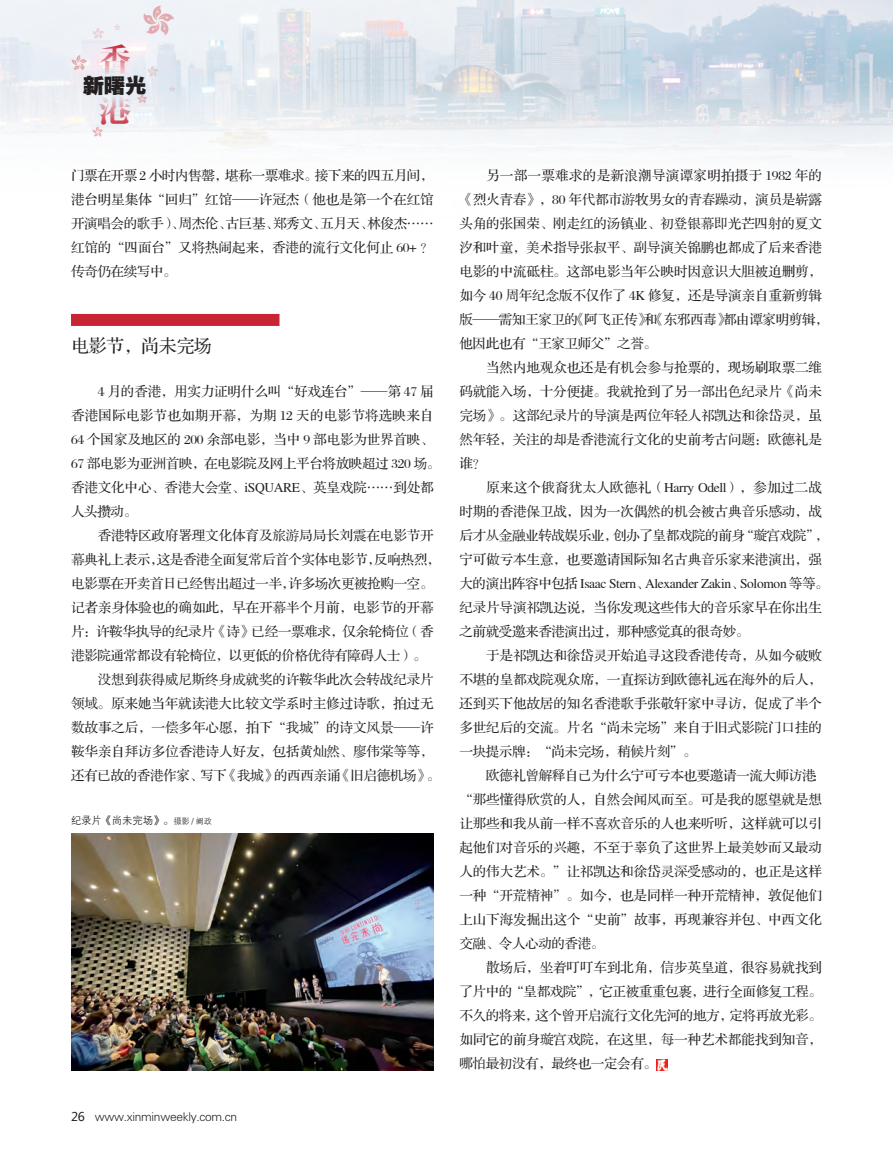
<style>
.page{position:relative;width:893px;height:1157px;background:#fff}
.page>*{position:absolute;margin:0;border:0;box-sizing:border-box;transform-origin:0 0}
.t1{font:32.25px/50.4px "FZFYSJW GB1 0";color:#c82434}
.t2{font:21.6px "FZYDTHJW GB1 0";color:#231f20}
.t3{font:18px "FZS3 K GBK1 0";letter-spacing:-.025em;color:#231f20}
.t4{font:13.5px/24px "FZS3 JW GB1 0";letter-spacing:-.005em;color:#231f20;text-align:justify}
.t5{font:13.5px "FZS3 JW GB1 0";letter-spacing:-.025em;color:#231f20}
.t6{font:13.5px "FZS3 JW GB1 0";letter-spacing:.02em;color:#231f20}
.t7{font:13.5px "FZS3 JW GB1 0";letter-spacing:.025em;color:#231f20}
.t8{font:12px "FZXH1 JW GB1 0";letter-spacing:-.025em;color:#231f20}
.t9{font:10.5px "FZZDXJW GB1 0";letter-spacing:-.025em;color:#231f20}
.s1{font-family:"FZXH1 JW GB1 0";font-size:8.25px}
.s2{font-family:"Microsoft Ya Hei"}
</style>
<div class="page">
<img style="left:0;top:0;width:893px;height:159px">
<img style="left:71px;top:54px;width:17px;height:17px">
<svg style="left:138px;top:94px;width:9px;height:10px"></svg>
<svg style="left:93px;top:126px;width:10px;height:11px"></svg>
<svg style="left:147px;top:66px;width:12px;height:11px"></svg>
<svg style="left:93px;top:28px;width:11px;height:11px"></svg>
<svg style="left:170px;top:86px;width:5px;height:6px"></svg>
<svg style="left:114px;top:25px;width:6px;height:5px"></svg>
<img style="left:142px;top:4px;width:33px;height:34px">
<div style="left:71px;top:314px;width:208px;height:12px;background:#c82434"></div>
<svg style="left:657px;top:1059px;width:11px;height:11px"></svg>
<img style="left:71px;top:833px;width:363px;height:238px">
<h1 class="t1" style="left:98px;top:37px;width:34px">香港</h1>
<h2 class="t2" style="left:83px;top:74px;width:65px">新曙光</h2>
<p class="t4" style="left:71px;top:164px;width:364px">门票在开票 2 小时内售罄，堪称一票难求。接下来的四五月间，港台明星集体“回归”红馆——许冠杰（他也是第一个在红馆开演唱会的歌手）、周杰伦、古巨基、郑秀文、五月天、林俊杰……红馆的“四面台”又将热闹起来，香港的流行文化何止 60+ ？传奇仍在续写中。</p>
<p class="t3" style="left:71px;top:336px;width:142px">电影节，尚未完场</p>
<p class="t4" style="left:98px;top:380px;width:337px">4 月的香港，用实力证明什么叫“好戏连台”——第 47 届</p>
<p class="t6" style="left:71px;top:408px;width:364px">香港国际电影节也如期开幕，为期 12 天的电影节将选映来自</p>
<p class="t4" style="left:71px;top:428px;width:364px">64 个国家及地区的 200 余部电影，当中 9 部电影为世界首映、</p>
<p class="t5" style="left:71px;top:456px;width:371px">67 部电影为亚洲首映，在电影院及网上平台将放映超过 320 场。</p>
<p class="t4" style="left:71px;top:476px;width:364px">香港文化中心、香港大会堂、iSQUARE、英皇戏院……到处都</p>
<p class="t4" style="left:71px;top:500px;width:68px">人头攒动。</p>
<p class="t4" style="left:98px;top:524px;width:337px">香港特区政府署理文化体育及旅游局局长刘震在电影节开</p>
<p class="t5" style="left:71px;top:552px;width:371px">幕典礼上表示，这是香港全面复常后首个实体电影节，反响热烈，</p>
<p class="t5" style="left:71px;top:576px;width:364px">电影票在开卖首日已经售出超过一半，许多场次更被抢购一空。</p>
<p class="t4" style="left:71px;top:596px;width:364px">记者亲身体验也的确如此，早在开幕半个月前，电影节的开幕</p>
<p class="t5" style="left:71px;top:624px;width:364px">片：许鞍华执导的纪录片《诗》已经一票难求，仅余轮椅位（香</p>
<p class="t5" style="left:71px;top:648px;width:357px">港影院通常都设有轮椅位，以更低的价格优待有障碍人士）。</p>
<p class="t4" style="left:98px;top:668px;width:337px">没想到获得威尼斯终身成就奖的许鞍华此次会转战纪录片</p>
<p class="t4" style="left:71px;top:692px;width:364px">领域。原来她当年就读港大比较文学系时主修过诗歌，拍过无</p>
<p class="t4" style="left:71px;top:716px;width:364px">数故事之后，一偿多年心愿，拍下“我城”的诗文风景——许</p>
<p class="t4" style="left:71px;top:740px;width:364px">鞍华亲自拜访多位香港诗人好友，包括黄灿然、廖伟棠等等，</p>
<p class="t5" style="left:71px;top:768px;width:371px">还有已故的香港作家、写下《我城》的西西亲诵《旧启德机场》。</p>
<p class="t9" style="left:71px;top:815px;width:142px">纪录片《尚未完场》。<span class="s1">摄影 / 阙政</span></p>
<p class="t8" style="left:71px;top:1109px;width:168px"><span class="s2">26</span> www.xinminweekly.com.cn</p>
<p class="t7" style="left:486px;top:168px;width:337px">另一部一票难求的是新浪潮导演谭家明拍摄于 1982 年的</p>
<p class="t4" style="left:459px;top:188px;width:364px">《烈火青春》，80 年代都市游牧男女的青春躁动，演员是崭露</p>
<p class="t4" style="left:459px;top:212px;width:364px">头角的张国荣、刚走红的汤镇业、初登银幕即光芒四射的夏文</p>
<p class="t4" style="left:459px;top:236px;width:364px">汐和叶童，美术指导张叔平、副导演关锦鹏也都成了后来香港</p>
<p class="t4" style="left:459px;top:260px;width:364px">电影的中流砥柱。这部电影当年公映时因意识大胆被迫删剪，</p>
<p class="t4" style="left:459px;top:284px;width:364px">如今 40 周年纪念版不仅作了 4K 修复，还是导演亲自重新剪辑</p>
<p class="t5" style="left:459px;top:312px;width:371px">版——需知王家卫的《阿飞正传》和《东邪西毒》都由谭家明剪辑，</p>
<p class="t5" style="left:459px;top:336px;width:199px">他因此也有“王家卫师父”之誉。</p>
<p class="t4" style="left:486px;top:356px;width:337px">当然内地观众也还是有机会参与抢票的，现场刷取票二维</p>
<p class="t4" style="left:459px;top:380px;width:364px">码就能入场，十分便捷。我就抢到了另一部出色纪录片《尚未</p>
<p class="t4" style="left:459px;top:404px;width:364px">完场》。这部纪录片的导演是两位年轻人祁凯达和徐岱灵，虽</p>
<p class="t4" style="left:459px;top:428px;width:364px">然年轻，关注的却是香港流行文化的史前考古问题：欧德礼是</p>
<p class="t4" style="left:459px;top:452px;width:28px">谁？</p>
<p class="t6" style="left:486px;top:480px;width:337px">原来这个俄裔犹太人欧德礼（Harry Odell），参加过二战</p>
<p class="t4" style="left:459px;top:500px;width:364px">时期的香港保卫战，因为一次偶然的机会被古典音乐感动，战</p>
<p class="t5" style="left:459px;top:528px;width:371px">后才从金融业转战娱乐业，创办了皇都戏院的前身“璇宫戏院”，</p>
<p class="t4" style="left:459px;top:548px;width:364px">宁可做亏本生意，也要邀请国际知名古典音乐家来港演出，强</p>
<p class="t5" style="left:459px;top:576px;width:371px">大的演出阵容中包括 Isaac Stern、Alexander Zakin、Solomon 等等。</p>
<p class="t4" style="left:459px;top:596px;width:364px">纪录片导演祁凯达说，当你发现这些伟大的音乐家早在你出生</p>
<p class="t5" style="left:459px;top:624px;width:291px">之前就受邀来香港演出过，那种感觉真的很奇妙。</p>
<p class="t4" style="left:486px;top:644px;width:337px">于是祁凯达和徐岱灵开始追寻这段香港传奇，从如今破败</p>
<p class="t4" style="left:459px;top:668px;width:364px">不堪的皇都戏院观众席，一直探访到欧德礼远在海外的后人，</p>
<p class="t4" style="left:459px;top:692px;width:364px">还到买下他故居的知名香港歌手张敬轩家中寻访，促成了半个</p>
<p class="t4" style="left:459px;top:716px;width:364px">多世纪后的交流。片名“尚未完场”来自于旧式影院门口挂的</p>
<p class="t5" style="left:459px;top:744px;width:239px">一块提示牌：“尚未完场，稍候片刻”。</p>
<p class="t5" style="left:486px;top:768px;width:341px">欧德礼曾解释自己为什么宁可亏本也要邀请一流大师访港：</p>
<p class="t4" style="left:459px;top:788px;width:364px">“那些懂得欣赏的人，自然会闻风而至。可是我的愿望就是想</p>
<p class="t4" style="left:459px;top:812px;width:364px">让那些和我从前一样不喜欢音乐的人也来听听，这样就可以引</p>
<p class="t4" style="left:459px;top:836px;width:364px">起他们对音乐的兴趣，不至于辜负了这世界上最美妙而又最动</p>
<p class="t4" style="left:459px;top:860px;width:364px">人的伟大艺术。”让祁凯达和徐岱灵深受感动的，也正是这样</p>
<p class="t4" style="left:459px;top:884px;width:364px">一种“开荒精神”。如今，也是同样一种开荒精神，敦促他们</p>
<p class="t4" style="left:459px;top:908px;width:364px">上山下海发掘出这个“史前”故事，再现兼容并包、中西文化</p>
<p class="t5" style="left:459px;top:936px;width:147px">交融、令人心动的香港。</p>
<p class="t4" style="left:486px;top:956px;width:337px">散场后，坐着叮叮车到北角，信步英皇道，很容易就找到</p>
<p class="t5" style="left:459px;top:984px;width:364px">了片中的“皇都戏院”，它正被重重包裹，进行全面修复工程。</p>
<p class="t5" style="left:459px;top:1008px;width:364px">不久的将来，这个曾开启流行文化先河的地方，定将再放光彩。</p>
<p class="t4" style="left:459px;top:1028px;width:364px">如同它的前身璇宫戏院，在这里，每一种艺术都能找到知音，</p>
<p class="t5" style="left:459px;top:1056px;width:199px">哪怕最初没有，最终也一定会有。</p>
</div>
